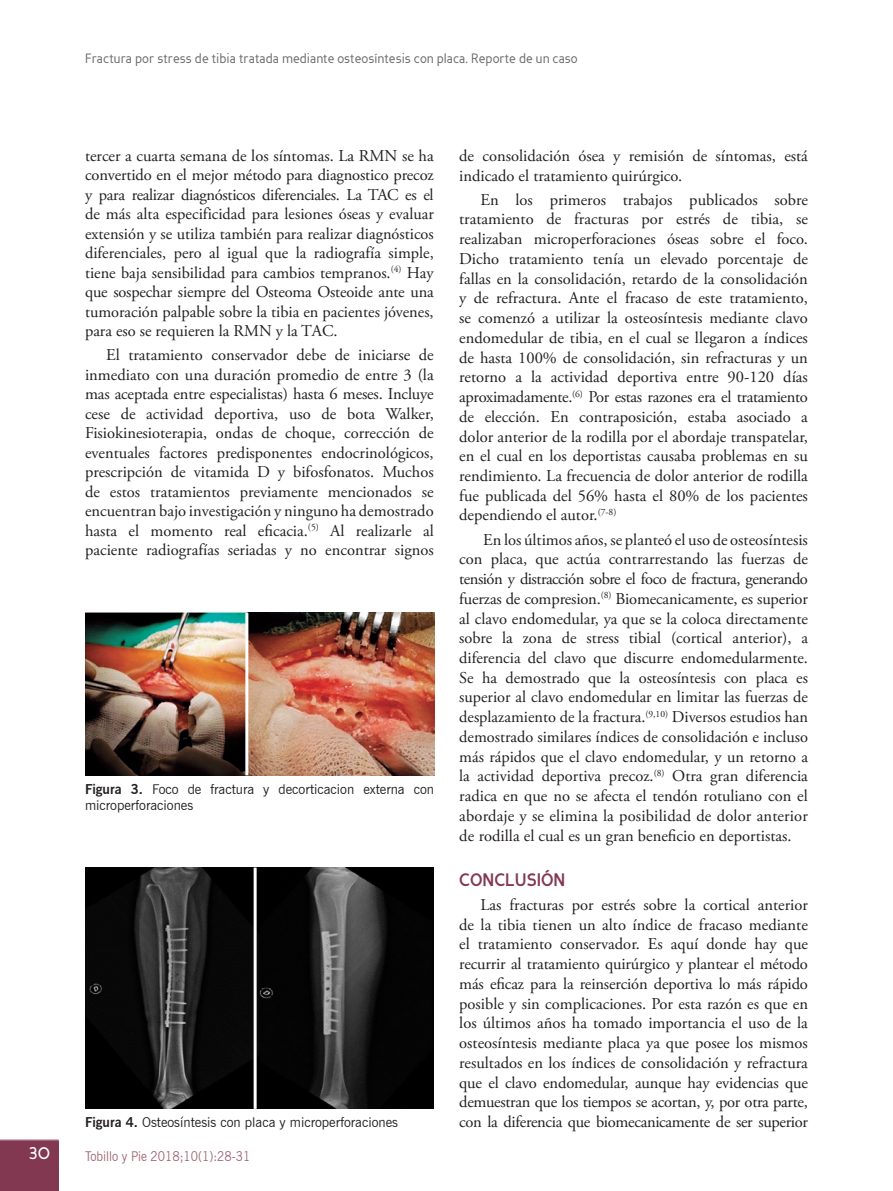
<style>
.page{position:relative;width:893px;height:1191px;background:#fff}
.page>*{position:absolute;margin:0;border:0;box-sizing:border-box;transform-origin:0 0}
.t1{font:21px "Perspective Sans";color:#fff;scale:.9 1}
.t2{font:700 18px "Perspective Sans";color:#823850;scale:.9 1}
.t3{font:16.5px/19.8px "Adobe Garamond Pro";color:#231f20;text-align:justify}
.t4{font:13.5px/15.8px "News Gothic BT";color:#231f20}
.t5{font:13.5px "Perspective Sans";color:#6c6d70;scale:.9 1}
.t6{font:13.5px "News Gothic BT";color:#9f6875;scale:.9 1}
.s1{font-weight:700}
</style>
<div class="page">
<div style="left:0;top:1141px;width:59px;height:50px;background:#823850"></div>
<hr style="left:0;top:1139px;width:59px;height:2px;background:#9f6875">
<img style="left:85px;top:613px;width:349px;height:162px">
<hr style="left:245px;top:613px;width:3px;height:162px;background:#fff">
<img style="left:85px;top:867px;width:349px;height:241px">
<hr style="left:254px;top:867px;width:3px;height:241px;background:#fff">
<p class="t5" style="left:85px;top:51px;width:549px">Fractura por stress de tibia tratada mediante osteosíntesis con placa. Reporte de un caso</p>
<p class="t3" style="left:85px;top:146px;width:350px">tercer a cuarta semana de los síntomas. La RMN se ha convertido en el mejor método para diagnostico precoz y para realizar diagnósticos diferenciales. La TAC es el de más alta especificidad para lesiones óseas y evaluar extensión y se utiliza también para realizar diagnósticos diferenciales, pero al igual que la radiografía simple, tiene baja sensibilidad para cambios tempranos.<sup>(4)</sup> Hay que sospechar siempre del Osteoma Osteoide ante una tumoración palpable sobre la tibia en pacientes jóvenes, para eso se requieren la RMN y la TAC.</p>
<p class="t3" style="left:85px;top:346px;width:350px;text-indent:21px">El tratamiento conservador debe de iniciarse de inmediato con una duración promedio de entre 3 (la mas aceptada entre especialistas) hasta 6 meses. Incluye cese de actividad deportiva, uso de bota Walker, Fisiokinesioterapia, ondas de choque, corrección de eventuales factores predisponentes endocrinológicos, prescripción de vitamida D y bifosfonatos. Muchos de estos tratamientos previamente mencionados se encuentran bajo investigación y ninguno ha demostrado hasta el momento real eficacia.<sup>(5)</sup> Al realizarle al paciente radiografías seriadas y no encontrar signos</p>
<p class="t4" style="left:85px;top:781px;width:351px"><span class="s1">Figura 3.</span> Foco de fractura y decorticacion externa con microperforaciones</p>
<p class="t4" style="left:85px;top:1114px;width:315px"><span class="s1">Figura 4.</span> Osteosíntesis con placa y microperforaciones</p>
<p class="t1" style="left:29px;top:1139px;width:25px">30</p>
<p class="t6" style="left:85px;top:1147px;width:185px">Tobillo y Pie 2018;10(1):28-31</p>
<p class="t3" style="left:459px;top:146px;width:350px">de consolidación ósea y remisión de síntomas, está indicado el tratamiento quirúrgico.</p>
<p class="t3" style="left:459px;top:190px;width:350px;text-indent:21px">En los primeros trabajos publicados sobre tratamiento de fracturas por estrés de tibia, se realizaban microperforaciones óseas sobre el foco.<br>Dicho tratamiento tenía un elevado porcentaje de fallas en la consolidación, retardo de la consolidación y de refractura. Ante el fracaso de este tratamiento, se comenzó a utilizar la osteosíntesis mediante clavo endomedular de tibia, en el cual se llegaron a índices de hasta 100% de consolidación, sin refracturas y un retorno a la actividad deportiva entre 90-120 días aproximadamente.<sup>(6)</sup> Por estas razones era el tratamiento de elección. En contraposición, estaba asociado a dolor anterior de la rodilla por el abordaje transpatelar, en el cual en los deportistas causaba problemas en su rendimiento. La frecuencia de dolor anterior de rodilla fue publicada del 56% hasta el 80% de los pacientes dependiendo el autor.<sup>(7-8)</sup></p>
<p class="t3" style="left:459px;top:530px;width:350px;text-indent:24px">En los últimos años, se planteó el uso de osteosíntesis con placa, que actúa contrarrestando las fuerzas de tensión y distracción sobre el foco de fractura, generando fuerzas de compresion.<sup>(8)</sup> Biomecanicamente, es superior al clavo endomedular, ya que se la coloca directamente sobre la zona de stress tibial (cortical anterior), a diferencia del clavo que discurre endomedularmente.<br>Se ha demostrado que la osteosíntesis con placa es superior al clavo endomedular en limitar las fuerzas de desplazamiento de la fractura.<sup>(9,10)</sup> Diversos estudios han demostrado similares índices de consolidación e incluso más rápidos que el clavo endomedular, y un retorno a la actividad deportiva precoz.<sup>(8)</sup> Otra gran diferencia radica en que no se afecta el tendón rotuliano con el abordaje y se elimina la posibilidad de dolor anterior de rodilla el cual es un gran beneficio en deportistas.</p>
<p class="t2" style="left:459px;top:869px;width:119px">CONCLUSIÓN</p>
<p class="t3" style="left:459px;top:895px;width:350px;text-indent:21px">Las fracturas por estrés sobre la cortical anterior de la tibia tienen un alto índice de fracaso mediante el tratamiento conservador. Es aquí donde hay que recurrir al tratamiento quirúrgico y plantear el método más eficaz para la reinserción deportiva lo más rápido posible y sin complicaciones. Por esta razón es que en los últimos años ha tomado importancia el uso de la osteosíntesis mediante placa ya que posee los mismos resultados en los índices de consolidación y refractura que el clavo endomedular, aunque hay evidencias que demuestran que los tiempos se acortan, y, por otra parte, con la diferencia que biomecanicamente de ser superior</p>
</div>
